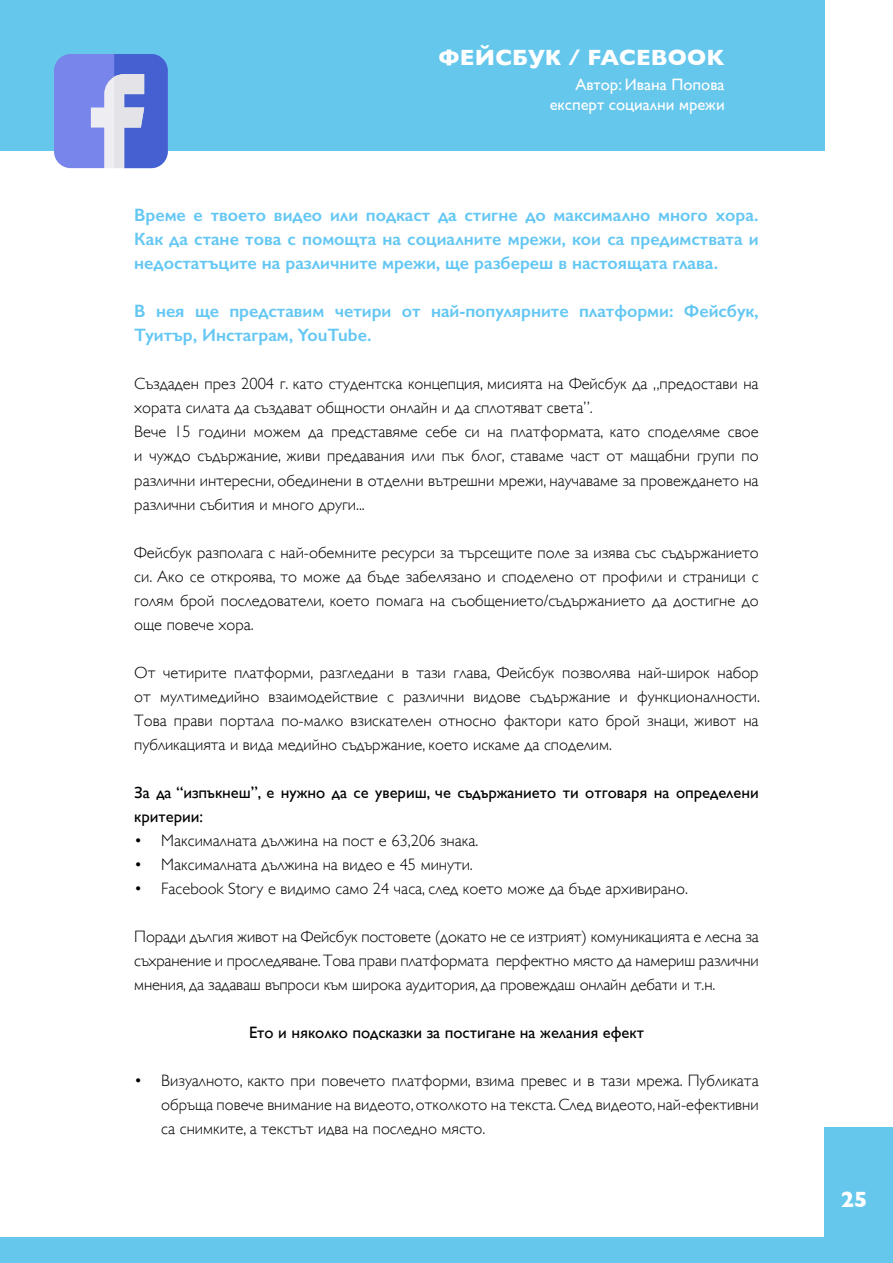
<style>
.page{position:relative;width:893px;height:1263px;background:#fff}
.page>*{position:absolute;margin:0;border:0;box-sizing:border-box;transform-origin:0 0}
.t1{font:700 22.5px "Gill Sans";letter-spacing:.01em;color:#fff}
.t2{font:600 18px/24px "Gill Sans";color:#64c7f3;text-align:justify}
.t3{font:300 16.5px/24px "Gill Sans";color:#000;text-align:justify}
.t4{font:16.5px/24px "Gill Sans";color:#000}
.t5{font:16.5px/19.8px "Gill Sans";color:#fff;text-align:right}
</style>
<div class="page">
<div style="left:825px;top:1127px;width:68px;height:136px;background:#66c7ec"></div>
<div style="left:0;top:1237px;width:893px;height:26px;background:#66c7ec"></div>
<div style="left:0;top:0;width:825px;height:151px;background:#66c7ec"></div>
<svg style="left:54px;top:54px;width:114px;height:114px;background:#8190e2"></svg>
<h1 class="t1" style="left:439px;top:40px;width:288px">ФЕЙСБУК / FACEBOOK</h1>
<p class="t5" style="left:550px;top:74px;width:176px">Автор: Ивана Попова експерт социални мрежи</p>
<p class="t2" style="left:134px;top:203px;width:626px">Време е твоето видео или подкаст да стигне до максимално много хора.<br>Как да стане това с помощта на социалните мрежи, кои са предимствата и недостатъците на различните мрежи, ще разбереш в настоящата глава.</p>
<p class="t2" style="left:134px;top:299px;width:626px">В нея ще представим четири от най-популярните платформи: Фейсбук,<br>Туитър, Инстаграм, YouTube.</p>
<p class="t3" style="left:134px;top:371px;width:626px;text-align:left">Създаден през 2004 г. като студентска концепция, мисията на Фейсбук да „предостави на хората силата да създават общности онлайн и да сплотяват света”.<br>Вече 15 години можем да представяме себе си на платформата, като споделяме свое и чуждо съдържание, живи предавания или пък блог, ставаме част от мащабни групи по различни интересни, обединени в отделни вътрешни мрежи, научаваме за провеждането на различни събития и много други...</p>
<p class="t3" style="left:134px;top:539px;width:626px">Фейсбук разполага с най-обемните ресурси за търсещите поле за изява със съдържанието си. Ако се откроява, то може да бъде забелязано и споделено от профили и страници с голям брой последователи, което помага на съобщението/съдържанието да достигне до още повече хора.</p>
<p class="t3" style="left:134px;top:659px;width:627px">От четирите платформи, разгледани в тази глава, Фейсбук позволява най-широк набор от мултимедийно взаимодействие с различни видове съдържание и функционалности.<br>Това прави портала по-малко взискателен относно фактори като брой знаци, живот на публикацията и вида медийно съдържание, което искаме да споделим.</p>
<p class="t4" style="left:134px;top:780px;width:626px">За да “изпъкнеш”, е нужно да се увериш, че съдържанието ти отговаря на определени критерии:</p>
<p class="t3" style="left:134px;top:827px;width:346px">• Максималната дължина на пост е 63,206 знака.</p>
<p class="t3" style="left:134px;top:851px;width:340px">• Максималната дължина на видео е 45 минути.</p>
<p class="t3" style="left:134px;top:875px;width:555px">• Facebook Story e видимо само 24 часа, след което може да бъде архивирано.</p>
<p class="t3" style="left:134px;top:923px;width:626px">Поради дългия живот на Фейсбук постовете (докато не се изтрият) комуникацията е лесна за съхранение и проследяване. Това прави платформата перфектно място да намериш различни мнения, да задаваш въпроси към широка аудитория, да провеждаш онлайн дебати и т.н.</p>
<p class="t4" style="left:249px;top:1020px;width:396px">Ето и няколко подсказки за постигане на желания ефект</p>
<p class="t3" style="left:161px;top:1067px;width:599px;text-indent:-27px">• Визуалното, както при повечето платформи, взима превес и в тази мрежа. Публиката обръща повече внимание на видеото, отколкото на текста. След видеото, най-ефективни са снимките, а текстът идва на последно място.</p>
<h1 class="t1" style="left:841px;top:1182px;width:28px">25</h1>
</div>
